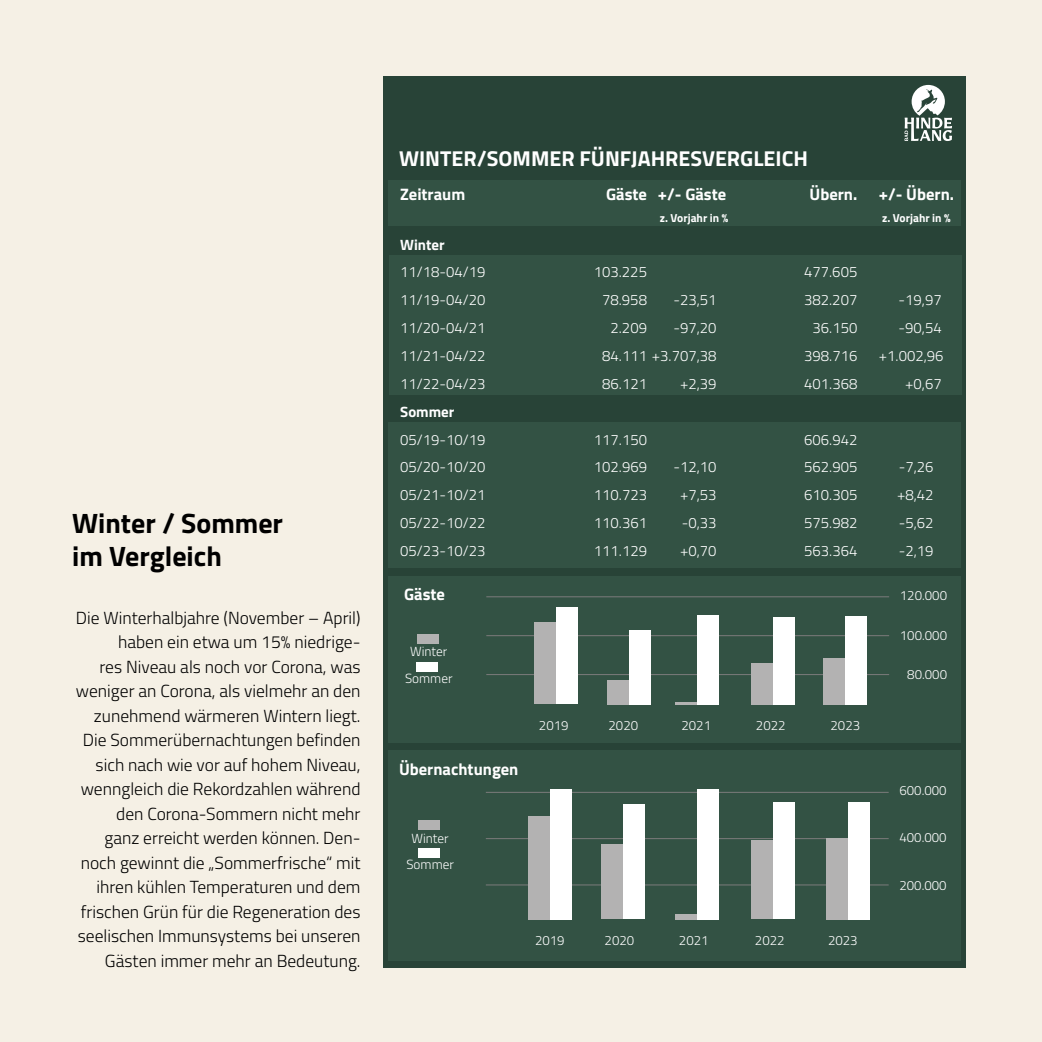
<style>
.page{position:relative;width:1042px;height:1042px;background:#f5f0e5}
.page>*{position:absolute;margin:0;border:0;box-sizing:border-box;transform-origin:0 0}
.t1{font:700 28px/33.2px "Cairo";color:#000}
.t2{font:700 21.53px "Cairo";color:#fff}
.t3{font:300 17.5px/24.5px "Cairo";color:#000;text-align:right}
.t4{font:700 16.62px "Cairo";color:#fff}
.t5{font:300 14.88px "Cairo";color:#fff}
.t6{font:700 14.88px "Cairo";color:#fff}
.t7{font:300 13.3px/26.4px "Cairo";color:#fff;text-align:center}
.t8{font:700 11.55px "Cairo";color:#fff}
</style>
<div class="page">
<div style="left:384px;top:76px;width:582px;height:892px;background:#284337"></div>
<div style="left:389px;top:255px;width:572px;height:140px;background:#335244"></div>
<div style="left:388px;top:750px;width:572px;height:210px;background:#335244"></div>
<svg style="left:904px;top:85px;width:48px;height:56px"></svg>
<div style="left:389px;top:422px;width:571px;height:146px;background:#335244"></div>
<div style="left:389px;top:180px;width:571px;height:45px;background:#335244"></div>
<div style="left:388px;top:576px;width:573px;height:166px;background:#335244"></div>
<hr style="left:486px;top:635px;width:403px;height:1px;background:#7c7b7b">
<hr style="left:486px;top:596px;width:403px;height:1px;background:#7c7b7b">
<hr style="left:486px;top:674px;width:403px;height:1px;background:#7c7b7b">
<div style="left:533px;top:623px;width:22px;height:81px;background:#b3b2b2"></div>
<div style="left:555px;top:607px;width:22px;height:97px;background:#fff"></div>
<div style="left:606px;top:680px;width:22px;height:24px;background:#b3b2b2"></div>
<div style="left:628px;top:630px;width:22px;height:74px;background:#fff"></div>
<div style="left:417px;top:634px;width:21px;height:9px;background:#b3b2b2"></div>
<div style="left:416px;top:662px;width:22px;height:9px;background:#fff"></div>
<hr style="left:486px;top:838px;width:402px;height:1px;background:#7c7b7b">
<hr style="left:486px;top:792px;width:402px;height:1px;background:#7c7b7b">
<hr style="left:486px;top:884px;width:402px;height:1px;background:#7c7b7b">
<div style="left:528px;top:816px;width:22px;height:103px;background:#b3b2b2"></div>
<div style="left:550px;top:789px;width:22px;height:130px;background:#fff"></div>
<div style="left:601px;top:844px;width:22px;height:74px;background:#b3b2b2"></div>
<div style="left:623px;top:804px;width:22px;height:114px;background:#fff"></div>
<div style="left:418px;top:820px;width:22px;height:10px;background:#b3b2b2"></div>
<div style="left:418px;top:848px;width:21px;height:10px;background:#fff"></div>
<hr style="left:675px;top:702px;width:22px;height:2px;background:#b3b2b2">
<div style="left:697px;top:615px;width:22px;height:89px;background:#fff"></div>
<div style="left:674px;top:914px;width:22px;height:6px;background:#b3b2b2"></div>
<div style="left:696px;top:789px;width:22px;height:131px;background:#fff"></div>
<div style="left:751px;top:663px;width:21px;height:41px;background:#b3b2b2"></div>
<div style="left:772px;top:617px;width:22px;height:87px;background:#fff"></div>
<div style="left:751px;top:840px;width:21px;height:79px;background:#b3b2b2"></div>
<div style="left:772px;top:802px;width:22px;height:117px;background:#fff"></div>
<div style="left:822px;top:658px;width:22px;height:46px;background:#b3b2b2"></div>
<div style="left:844px;top:616px;width:22px;height:88px;background:#fff"></div>
<div style="left:826px;top:838px;width:22px;height:81px;background:#b3b2b2"></div>
<div style="left:848px;top:802px;width:22px;height:117px;background:#fff"></div>
<h1 class="t1" style="left:72px;top:506px;width:212px">Winter / Sommer im Vergleich</h1>
<p class="t3" style="left:76px;top:605px;width:286px">Die Winterhalbjahre (November – April) haben ein etwa um 15% niedrige-<br>res Niveau als noch vor Corona, was weniger an Corona, als vielmehr an den zunehmend wärmeren Wintern liegt.<br>Die Sommerübernachtungen befinden sich nach wie vor auf hohem Niveau, wenngleich die Rekordzahlen während den Corona-Sommern nicht mehr<br>ganz erreicht werden können. Den&shy;noch gewinnt die „Sommerfrische“ mit ihren kühlen Temperaturen und dem frischen Grün für die Regeneration des seelischen Immunsystems bei unseren Gästen immer mehr an Bedeutung.</p>
<p class="t2" style="left:399px;top:141px;width:410px">WINTER/SOMMER FÜNFJAHRESVERGLEICH</p>
<p class="t4" style="left:400px;top:181px;width:67px">Zeitraum</p>
<p class="t4" style="left:606px;top:181px;width:122px">Gäste +/- Gäste</p>
<p class="t4" style="left:809px;top:181px;width:49px">Übern.</p>
<p class="t4" style="left:879px;top:181px;width:77px">+/- Übern.</p>
<p class="t8" style="left:660px;top:208px;width:70px">z. Vorjahr in %</p>
<p class="t8" style="left:882px;top:208px;width:70px">z. Vorjahr in %</p>
<p class="t6" style="left:400px;top:232px;width:46px">Winter</p>
<p class="t5" style="left:400px;top:261px;width:87px">11/18-04/19</p>
<p class="t5" style="left:594px;top:261px;width:55px">103.225</p>
<p class="t5" style="left:804px;top:261px;width:55px">477.605</p>
<p class="t5" style="left:400px;top:289px;width:87px">11/19-04/20</p>
<p class="t5" style="left:602px;top:289px;width:46px">78.958</p>
<p class="t5" style="left:673px;top:289px;width:45px">-23,51</p>
<p class="t5" style="left:804px;top:289px;width:55px">382.207</p>
<p class="t5" style="left:898px;top:289px;width:45px">-19,97</p>
<p class="t5" style="left:400px;top:317px;width:87px">11/20-04/21</p>
<p class="t5" style="left:610px;top:317px;width:38px">2.209</p>
<p class="t5" style="left:673px;top:317px;width:45px">-97,20</p>
<p class="t5" style="left:812px;top:317px;width:46px">36.150</p>
<p class="t5" style="left:898px;top:317px;width:45px">-90,54</p>
<p class="t5" style="left:400px;top:345px;width:87px">11/21-04/22</p>
<p class="t5" style="left:602px;top:345px;width:116px">84.111 +3.707,38</p>
<p class="t5" style="left:804px;top:345px;width:55px">398.716</p>
<p class="t5" style="left:879px;top:345px;width:66px">+1.002,96</p>
<p class="t5" style="left:400px;top:373px;width:87px">11/22-04/23</p>
<p class="t5" style="left:602px;top:373px;width:46px">86.121</p>
<p class="t5" style="left:680px;top:373px;width:38px">+2,39</p>
<p class="t5" style="left:804px;top:373px;width:55px">401.368</p>
<p class="t5" style="left:905px;top:373px;width:38px">+0,67</p>
<p class="t6" style="left:400px;top:399px;width:56px">Sommer</p>
<p class="t5" style="left:400px;top:429px;width:87px">05/19-10/19</p>
<p class="t5" style="left:594px;top:429px;width:55px">117.150</p>
<p class="t5" style="left:804px;top:429px;width:55px">606.942</p>
<p class="t5" style="left:400px;top:456px;width:87px">05/20-10/20</p>
<p class="t5" style="left:594px;top:456px;width:55px">102.969</p>
<p class="t5" style="left:673px;top:456px;width:45px">-12,10</p>
<p class="t5" style="left:804px;top:456px;width:55px">562.905</p>
<p class="t5" style="left:899px;top:456px;width:36px">-7,26</p>
<p class="t5" style="left:400px;top:484px;width:87px">05/21-10/21</p>
<p class="t5" style="left:594px;top:484px;width:55px">110.723</p>
<p class="t5" style="left:680px;top:484px;width:38px">+7,53</p>
<p class="t5" style="left:804px;top:484px;width:55px">610.305</p>
<p class="t5" style="left:897px;top:484px;width:38px">+8,42</p>
<p class="t5" style="left:400px;top:512px;width:87px">05/22-10/22</p>
<p class="t5" style="left:594px;top:512px;width:55px">110.361</p>
<p class="t5" style="left:682px;top:512px;width:36px">-0,33</p>
<p class="t5" style="left:804px;top:512px;width:55px">575.982</p>
<p class="t5" style="left:899px;top:512px;width:36px">-5,62</p>
<p class="t5" style="left:400px;top:540px;width:87px">05/23-10/23</p>
<p class="t5" style="left:594px;top:540px;width:55px">111.129</p>
<p class="t5" style="left:680px;top:540px;width:38px">+0,70</p>
<p class="t5" style="left:804px;top:540px;width:55px">563.364</p>
<p class="t5" style="left:899px;top:540px;width:36px">-2,19</p>
<p class="t4" style="left:404px;top:581px;width:42px">Gäste</p>
<p class="t7" style="left:405px;top:638px;width:49px">Winter<br>Sommer</p>
<p class="t4" style="left:399px;top:756px;width:121px">Übernachtungen</p>
<p class="t7" style="left:406px;top:824px;width:49px">Winter<br>Sommer</p>
<p class="t7" style="left:539px;top:712px;width:31px">2019</p>
<p class="t7" style="left:608px;top:712px;width:31px">2020</p>
<p class="t7" style="left:681px;top:712px;width:31px">2021</p>
<p class="t7" style="left:756px;top:712px;width:31px">2022</p>
<p class="t7" style="left:830px;top:712px;width:31px">2023</p>
<p class="t7" style="left:535px;top:927px;width:31px">2019</p>
<p class="t7" style="left:604px;top:927px;width:31px">2020</p>
<p class="t7" style="left:679px;top:927px;width:31px">2021</p>
<p class="t7" style="left:755px;top:927px;width:31px">2022</p>
<p class="t7" style="left:828px;top:927px;width:31px">2023</p>
<p class="t7" style="left:900px;top:582px;width:49px">120.000</p>
<p class="t7" style="left:900px;top:622px;width:49px">100.000</p>
<p class="t7" style="left:907px;top:661px;width:41px">80.000</p>
<p class="t7" style="left:899px;top:777px;width:49px">600.000</p>
<p class="t7" style="left:899px;top:824px;width:49px">400.000</p>
<p class="t7" style="left:899px;top:872px;width:49px">200.000</p>
</div>
